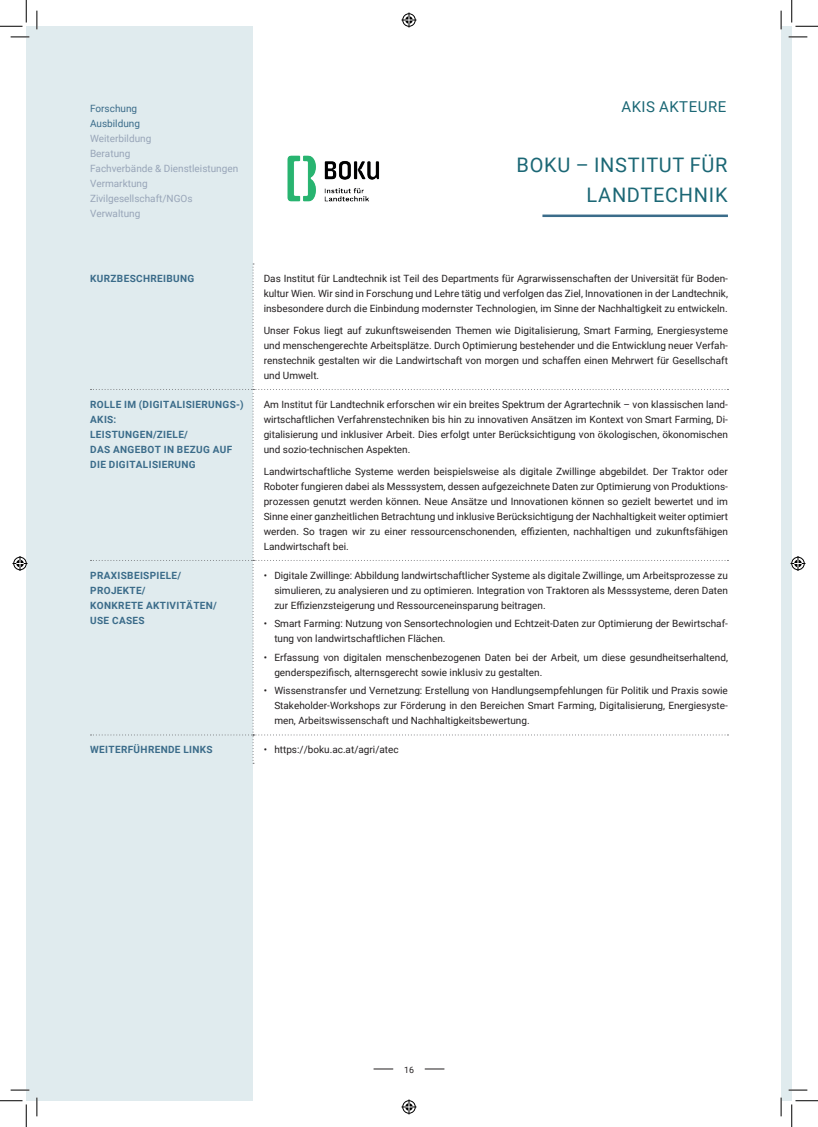
<style>
.page{position:relative;width:818px;height:1127px;background:#fff}
.page>*{position:absolute;margin:0;border:0;box-sizing:border-box;transform-origin:0 0}
.t1{font:20px/30px "Roboto";letter-spacing:.035em;color:#1b6775;text-align:right}
.t2{font:15px "Roboto";letter-spacing:.035em;color:#1b6775}
.t3{font:10px/15px "Roboto";color:#231f20;text-align:justify}
.t4{font:700 10px/15px "Roboto";letter-spacing:.035em;color:#3b6c8a}
.t5{font:10px/15px "Roboto";color:#98a5b8}
.t6{font:10px/15px "Roboto";color:#3b6c8a}
.t7{font:8.75px "Roboto";color:#231f20}
</style>
<div class="page">
<svg style="left:374px;top:1068px;width:19px;height:1px"></svg>
<svg style="left:425px;top:1068px;width:19px;height:1px"></svg>
<div style="left:781px;top:26px;width:11px;height:1074px;background:#e0ebee"></div>
<div style="left:26px;top:26px;width:227px;height:1074px;background:#e0ebee"></div>
<hr style="left:542px;top:214px;width:186px;height:3px;background:#3b6c8a">
<svg style="left:90px;top:263px;width:638px;height:500px"></svg>
<img style="left:287px;top:155px;width:93px;height:47px">
<svg style="left:11px;top:36px;width:18px;height:2px"></svg>
<svg style="left:788px;top:36px;width:19px;height:2px"></svg>
<svg style="left:11px;top:1089px;width:18px;height:1px"></svg>
<svg style="left:788px;top:1089px;width:19px;height:1px"></svg>
<svg style="left:36px;top:11px;width:2px;height:18px"></svg>
<svg style="left:36px;top:1097px;width:2px;height:18px"></svg>
<svg style="left:780px;top:11px;width:2px;height:18px"></svg>
<svg style="left:780px;top:1097px;width:2px;height:18px"></svg>
<svg style="left:0;top:0;width:27px;height:27px"></svg>
<svg style="left:0;top:1100px;width:27px;height:26px"></svg>
<svg style="left:791px;top:0;width:27px;height:27px"></svg>
<svg style="left:791px;top:1100px;width:27px;height:26px"></svg>
<svg style="left:401px;top:13px;width:15px;height:15px"></svg>
<svg style="left:401px;top:1099px;width:15px;height:15px"></svg>
<svg style="left:13px;top:556px;width:15px;height:15px"></svg>
<svg style="left:790px;top:556px;width:15px;height:15px"></svg>
<p class="t6" style="left:90px;top:100px;width:51px">Forschung<br>Ausbildung</p>
<p class="t5" style="left:90px;top:130px;width:150px">Weiterbildung<br>Beratung<br>Fachverbände &amp; Dienstleistungen<br>Vermarktung<br>Zivilgesellschaft/NGOs<br>Verwaltung</p>
<h2 class="t2" style="left:621px;top:96px;width:107px">AKIS AKTEURE</h2>
<h1 class="t1" style="left:517px;top:149px;width:212px">BOKU – INSTITUT FÜR<br>LANDTECHNIK</h1>
<p class="t4" style="left:90px;top:270px;width:106px">KURZBESCHREIBUNG</p>
<p class="t3" style="left:264px;top:270px;width:466px">Das Institut für Landtechnik ist Teil des Departments für Agrarwissenschaften der Universität für Boden&shy;kultur Wien. Wir sind in Forschung und Lehre tätig und verfolgen das Ziel, Innovationen in der Landtechnik, insbesondere durch die Einbindung modernster Technologien, im Sinne der Nachhaltigkeit zu entwickeln.</p>
<p class="t3" style="left:264px;top:322px;width:466px">Unser Fokus liegt auf zukunftsweisenden Themen wie Digitalisierung, Smart Farming, Energiesysteme und menschengerechte Arbeitsplätze. Durch Optimierung bestehender und die Entwicklung neuer Verfah&shy;renstechnik gestalten wir die Landwirtschaft von morgen und schaffen einen Mehrwert für Gesellschaft und Umwelt.</p>
<p class="t4" style="left:90px;top:396px;width:155px">ROLLE IM (DIGITALISIERUNGS-)<br>AKIS:<br>LEISTUNGEN/ZIELE/<br>DAS ANGEBOT IN BEZUG AUF<br>DIE DIGITALISIERUNG</p>
<p class="t3" style="left:264px;top:396px;width:466px">Am Institut für Landtechnik erforschen wir ein breites Spektrum der Agrartechnik – von klassischen land&shy;wirtschaftlichen Verfahrenstechniken bis hin zu innovativen Ansätzen im Kontext von Smart Farming, Di&shy;gitalisierung und inklusiver Arbeit. Dies erfolgt unter Berücksichtigung von ökologischen, ökonomischen und sozio-technischen Aspekten.</p>
<p class="t3" style="left:264px;top:463px;width:466px">Landwirtschaftliche Systeme werden beispielsweise als digitale Zwillinge abgebildet. Der Traktor oder Roboter fungieren dabei als Messsystem, dessen aufgezeichnete Daten zur Optimierung von Produktions&shy;prozessen genutzt werden können. Neue Ansätze und Innovationen können so gezielt bewertet und im Sinne einer ganzheitlichen Betrachtung und inklusive Berücksichtigung der Nachhaltigkeit weiter optimiert werden. So tragen wir zu einer ressourcenschonenden, effizienten, nachhaltigen und zukunftsfähigen Landwirtschaft bei.</p>
<p class="t4" style="left:90px;top:567px;width:128px">PRAXISBEISPIELE/<br>PROJEKTE/<br>KONKRETE AKTIVITÄTEN/<br>USE CASES</p>
<p class="t3" style="left:274px;top:567px;width:455px;text-indent:-11px">• Digitale Zwillinge: Abbildung landwirtschaftlicher Systeme als digitale Zwillinge, um Arbeitsprozesse zu simulieren, zu analysieren und zu optimieren. Integration von Traktoren als Messsysteme, deren Daten zur Effizienzsteigerung und Ressourceneinsparung beitragen.</p>
<p class="t3" style="left:274px;top:615px;width:455px;text-indent:-11px">• Smart Farming: Nutzung von Sensortechnologien und Echtzeit-Daten zur Optimierung der Bewirtschaf&shy;tung von landwirtschaftlichen Flächen.</p>
<p class="t3" style="left:274px;top:649px;width:455px;text-indent:-11px">• Erfassung von digitalen menschenbezogenen Daten bei der Arbeit, um diese gesundheitserhaltend, genderspezifisch, alternsgerecht sowie inklusiv zu gestalten.</p>
<p class="t3" style="left:274px;top:682px;width:455px;text-indent:-11px">• Wissenstransfer und Vernetzung: Erstellung von Handlungsempfehlungen für Politik und Praxis sowie Stakeholder-Workshops zur Förderung in den Bereichen Smart Farming, Digitalisierung, Energiesyste&shy;men, Arbeitswissenschaft und Nachhaltigkeitsbewertung.</p>
<p class="t4" style="left:90px;top:741px;width:124px">WEITERFÜHRENDE LINKS</p>
<p class="t3" style="left:264px;top:741px;width:136px">• https://boku.ac.at/agri/atec</p>
<p class="t7" style="left:404px;top:1063px;width:11px">16</p>
</div>
